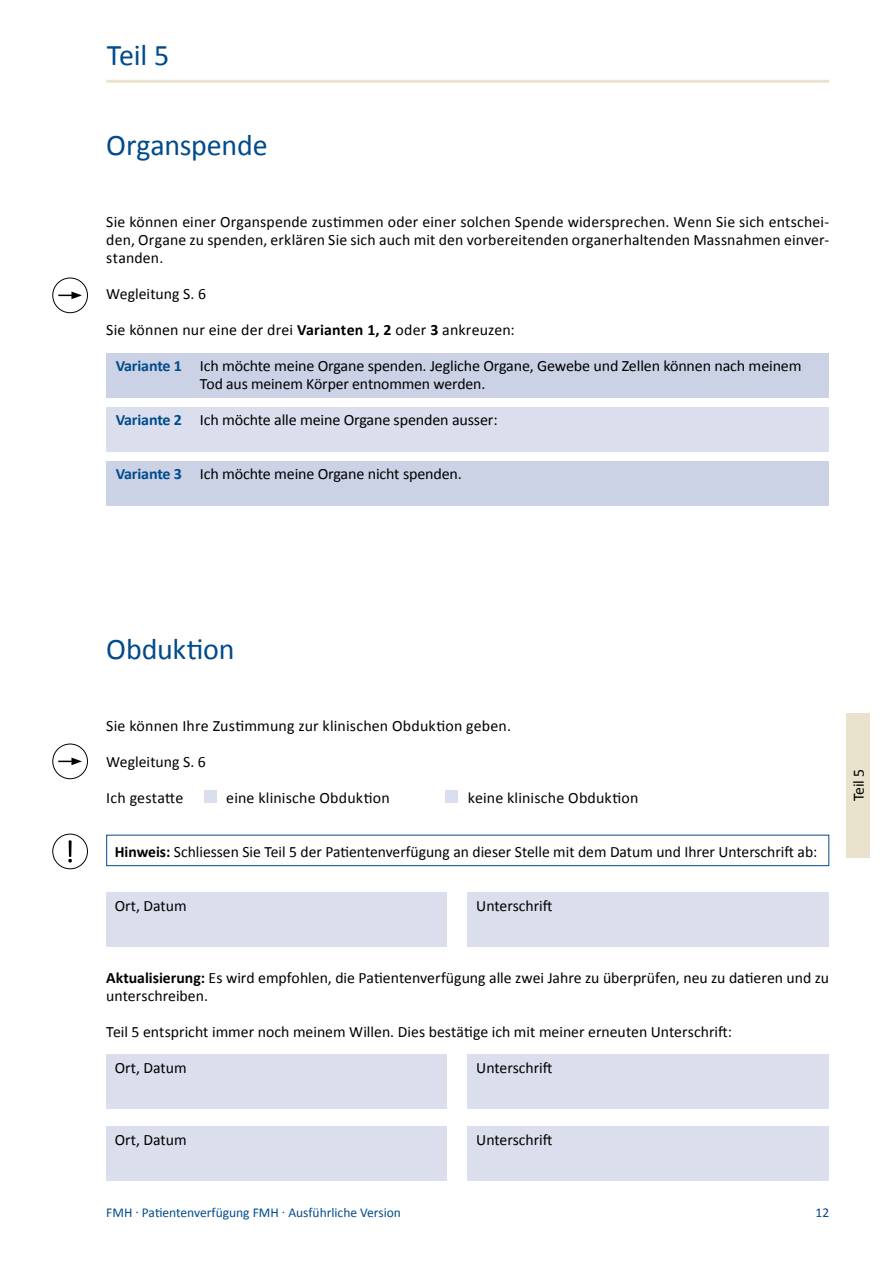
<style>
.page{position:relative;width:893px;height:1263px;background:#fff}
.page>*{position:absolute;margin:0;border:0;box-sizing:border-box;transform-origin:0 0}
.SBR_H1{font:30px "Calibri";letter-spacing:-.01em;color:#004b8c}
.SBR_H2_20{font:30px "Calibri";letter-spacing:-.005em;color:#004b8c}
.SBR_Option_Kasten_Zeile1_15{font:15.75px/18px "Calibri";color:#000}
.Inhalt_book2{font:15.75px "Calibri";color:#000}
.SBR_Option_Kasten_Zeile1_10{font:15.75px "Calibri";letter-spacing:-.01em;color:#000}
.t1{font:13.5px "Calibri";color:#004b8c}
.s1{font-weight:700}
.s2{font-weight:700;color:#004b8c}
</style>
<div class="page">
<hr style="left:106px;top:80px;width:723px;height:3px;background:#e9e3cd">
<div style="left:106px;top:893px;width:340px;height:54px;background:#dadeed"></div>
<div style="left:106px;top:1055px;width:340px;height:54px;background:#dadeed"></div>
<div style="left:106px;top:1127px;width:340px;height:54px;background:#dadeed"></div>
<div style="left:468px;top:893px;width:361px;height:54px;background:#dadeed"></div>
<div style="left:468px;top:1055px;width:361px;height:54px;background:#dadeed"></div>
<div style="left:468px;top:1127px;width:361px;height:54px;background:#dadeed"></div>
<div style="left:52px;top:278px;width:36px;height:35px;border:1px solid #000;border-radius:50%"></div>
<svg style="left:58px;top:291px;width:24px;height:8px"></svg>
<div style="left:52px;top:744px;width:36px;height:35px;border:1px solid #000;border-radius:50%"></div>
<svg style="left:58px;top:757px;width:24px;height:8px"></svg>
<div style="left:106px;top:353px;width:723px;height:44px;background:#cbd2e6"></div>
<div style="left:106px;top:407px;width:723px;height:44px;background:#dadeed"></div>
<div style="left:106px;top:461px;width:723px;height:44px;background:#cbd2e6"></div>
<div style="left:205px;top:790px;width:12px;height:13px;background:#dadeed"></div>
<div style="left:445px;top:790px;width:13px;height:13px;background:#dadeed"></div>
<svg style="left:68px;top:840px;width:4px;height:22px"></svg>
<div style="left:52px;top:834px;width:36px;height:35px;border:1px solid #000;border-radius:50%"></div>
<div style="left:106px;top:835px;width:723px;height:31px;border:1px solid #004b8c"></div>
<div style="left:846px;top:713px;width:24px;height:144px;background:#e9e3cd"></div>
<h1 class="SBR_H1" style="left:107px;top:34px;width:64px">Teil 5</h1>
<h1 class="SBR_H1" style="left:106px;top:124px;width:163px">Organspende</h1>
<p class="SBR_Option_Kasten_Zeile1_15" style="left:106px;top:212px;width:724px;text-align:justify">Sie können einer Organspende zustimmen oder einer solchen Spende widersprechen. Wenn Sie sich entschei&shy;den, Organe zu spenden, erklären Sie sich auch mit den vorbereitenden organerhaltenden Massnahmen einver&shy;standen.</p>
<p class="SBR_Option_Kasten_Zeile1_15" style="left:106px;top:284px;width:101px">Wegleitung S. 6</p>
<p class="SBR_Option_Kasten_Zeile1_15" style="left:106px;top:320px;width:410px">Sie können nur eine der drei <span class="s1">Varianten 1, 2</span> oder <span class="s1">3</span> ankreuzen:</p>
<p class="SBR_Option_Kasten_Zeile1_15" style="left:200px;top:356px;width:603px;text-indent:-84px"><span class="s2">Variante 1</span> Ich möchte meine Organe spenden. Jegliche Organe, Gewebe und Zellen können nach meinem<br>Tod aus meinem Körper entnommen werden.</p>
<p class="SBR_Option_Kasten_Zeile1_10" style="left:116px;top:409px;width:383px"><span class="s2">Variante 2</span> Ich möchte alle meine Organe spenden ausser:</p>
<p class="SBR_Option_Kasten_Zeile1_15" style="left:116px;top:464px;width:348px"><span class="s2">Variante 3</span> Ich möchte meine Organe nicht spenden.</p>
<h2 class="SBR_H2_20" style="left:106px;top:628px;width:130px">Obduktion</h2>
<p class="SBR_Option_Kasten_Zeile1_15" style="left:106px;top:716px;width:406px">Sie können Ihre Zustimmung zur klinischen Obduktion geben.</p>
<p class="SBR_Option_Kasten_Zeile1_15" style="left:106px;top:752px;width:101px">Wegleitung S. 6</p>
<p class="SBR_Option_Kasten_Zeile1_15" style="left:106px;top:788px;width:79px">Ich gestatte</p>
<p class="SBR_Option_Kasten_Zeile1_15" style="left:226px;top:788px;width:165px">eine klinische Obduktion</p>
<p class="SBR_Option_Kasten_Zeile1_15" style="left:468px;top:788px;width:172px">keine klinische Obduktion</p>
<p class="SBR_Option_Kasten_Zeile1_15" style="left:115px;top:842px;width:704px"><span class="s1">Hinweis:</span> Schliessen Sie Teil 5 der Patientenverfügung an dieser Stelle mit dem Datum und Ihrer Unterschrift ab:</p>
<p class="Inhalt_book2" style="left:115px;top:895px;width:73px">Ort, Datum</p>
<p class="Inhalt_book2" style="left:476px;top:895px;width:78px">Unterschrift</p>
<p class="SBR_Option_Kasten_Zeile1_15" style="left:106px;top:968px;width:724px"><span class="s1">Aktualisierung:</span> Es wird empfohlen, die Patientenverfügung alle zwei Jahre zu überprüfen, neu zu datieren und zu unterschreiben.</p>
<p class="SBR_Option_Kasten_Zeile1_15" style="left:106px;top:1022px;width:627px">Teil 5 entspricht immer noch meinem Willen. Dies bestätige ich mit meiner erneuten Unterschrift:</p>
<p class="Inhalt_book2" style="left:115px;top:1057px;width:73px">Ort, Datum</p>
<p class="Inhalt_book2" style="left:476px;top:1057px;width:78px">Unterschrift</p>
<p class="Inhalt_book2" style="left:115px;top:1129px;width:73px">Ort, Datum</p>
<p class="Inhalt_book2" style="left:476px;top:1129px;width:78px">Unterschrift</p>
<p class="t1" style="left:106px;top:1203px;width:296px">FMH · Patientenverfügung FMH · Ausführliche Version</p>
<p class="t1" style="left:815px;top:1203px;width:15px">12</p>
<p class="SBR_Option_Kasten_Zeile1_15" style="left:849px;top:801px;width:34px;rotate:-90deg">Teil 5</p>
</div>
